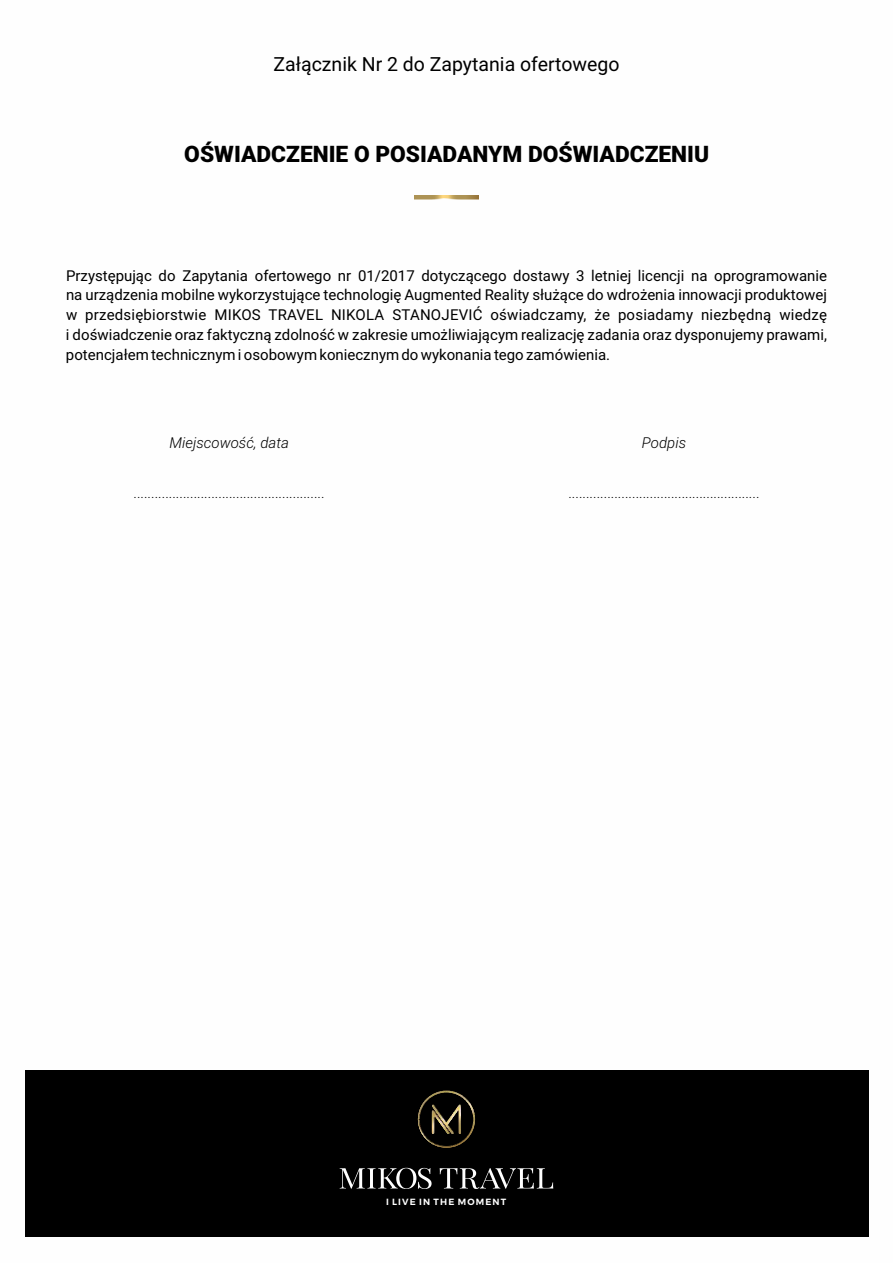
<style>
.page{position:relative;width:893px;height:1263px;background:#fff}
.page>*{position:absolute;margin:0;border:0;box-sizing:border-box;transform-origin:0 0}
.t1{font:900 22.8px "Roboto";color:#000}
.t2{font:19.5px "Roboto";color:#000}
.t3{font:15px/19.8px "Roboto";color:#000;text-align:justify}
.t4{font:italic 300 15px "Roboto";color:#000}
.t5{font:600 9px "Montserrat";letter-spacing:.13em;color:#fefefe}
</style>
<div class="page">
<div style="left:25px;top:1070px;width:843px;height:166px;background:#000"></div>
<img style="left:418px;top:1091px;width:57px;height:57px">
<svg style="left:340px;top:1168px;width:213px;height:21px"></svg>
<img style="left:414px;top:195px;width:65px;height:5px">
<img style="left:432px;top:195px;width:3px;height:5px">
<img style="left:435px;top:195px;width:27px;height:5px">
<h2 class="t2" style="left:274px;top:56px;width:347px">Załącznik Nr 2 do Zapytania ofertowego</h2>
<h1 class="t1" style="left:184px;top:145px;width:526px">OŚWIADCZENIE O POSIADANYM DOŚWIADCZENIU</h1>
<p class="t3" style="left:66px;top:267px;width:763px">Przystępując do Zapytania ofertowego nr 01/2017 dotyczącego dostawy 3 letniej licencji na oprogramowanie na urządzenia mobilne wykorzystujące technologię Augmented Reality służące do wdrożenia innowacji produktowej w przedsiębiorstwie MIKOS TRAVEL NIKOLA STANOJEVIĆ oświadczamy, że posiadamy niezbędną wiedzę i doświadczenie oraz faktyczną zdolność w zakresie umożliwiającym realizację zadania oraz dysponujemy prawami, potencjałem technicznym i osobowym koniecznym do wykonania tego zamówienia.</p>
<p class="t4" style="left:169px;top:437px;width:121px">Miejscowość, data</p>
<p class="t4" style="left:642px;top:437px;width:46px">Podpis</p>
<p class="t4" style="left:134px;top:487px;width:193px">......................................................</p>
<p class="t4" style="left:569px;top:487px;width:193px">......................................................</p>
<p class="t5" style="left:386px;top:1196px;width:122px">I LIVE IN THE MOMENT</p>
</div>
